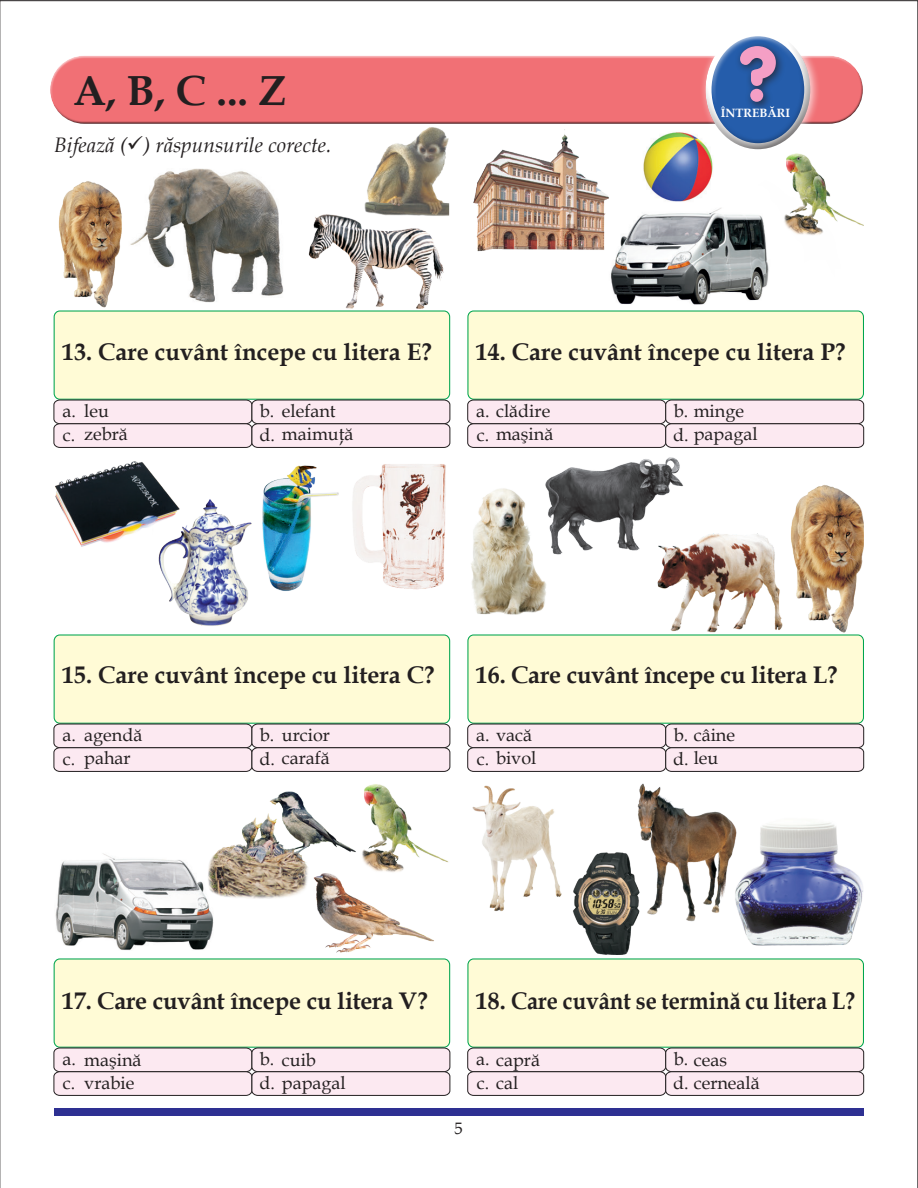
<style>
.page{position:relative;width:918px;height:1188px;background:#fff}
.page>*{position:absolute;margin:0;border:0;box-sizing:border-box;transform-origin:0 0}
.t1{font:79.5px "VAG Round";color:#f49fc5}
.titlu_lectie{font:700 42px "Book Antiqua";color:#231f20}
.intrebare{font:700 24px "Book Antiqua";color:#231f20}
.t2{font:italic 21px "Book Antiqua";color:#231f20}
.t3{font:18px/23.7px "Book Antiqua";color:#231f20}
.t4{font:16.5px "Book Antiqua";color:#231f20}
.t5{font:700 12px "Book Antiqua";color:#fff}
</style>
<div class="page">
<img style="left:55px;top:127px;width:809px;height:828px">
<div style="left:54px;top:1108px;width:810px;height:8px;background:#2e3092"></div>
<div style="left:49px;top:56px;width:812px;height:50px;background:#fff;opacity:.75"></div>
<div style="left:51px;top:66px;width:814px;height:60px;background:#231f20;opacity:.75"></div>
<div style="left:699px;top:23px;width:121px;height:134px;background:#fff;opacity:.75"></div>
<div style="left:704px;top:29px;width:108px;height:78px;background:#fff"></div>
<div style="left:704px;top:40px;width:108px;height:112px;background:#231f20;opacity:.75"></div>
<div style="left:735px;top:40px;width:51px;height:72px;background:#231f20;opacity:.75"></div>
<div style="left:54px;top:311px;width:396px;height:88px;background:#fffbd6;border-radius:6px"></div>
<div style="left:54px;top:310px;width:396px;height:90px;border:1px solid #00a54f;border-radius:6px"></div>
<svg style="left:53px;top:399px;width:397px;height:49px;background:#eadae0"></svg>
<div style="left:468px;top:311px;width:395px;height:88px;background:#fffbd6;border-radius:6px"></div>
<div style="left:467px;top:310px;width:397px;height:90px;border:1px solid #00a54f;border-radius:6px"></div>
<svg style="left:467px;top:399px;width:397px;height:49px;background:#eadae0"></svg>
<div style="left:54px;top:635px;width:396px;height:88px;background:#fffbd6;border-radius:6px"></div>
<div style="left:54px;top:634px;width:396px;height:90px;border:1px solid #00a54f;border-radius:6px"></div>
<svg style="left:53px;top:723px;width:397px;height:49px;background:#eadae0"></svg>
<div style="left:468px;top:635px;width:395px;height:88px;background:#fffbd6;border-radius:6px"></div>
<div style="left:467px;top:634px;width:397px;height:90px;border:1px solid #00a54f;border-radius:6px"></div>
<svg style="left:467px;top:723px;width:397px;height:49px;background:#eadae0"></svg>
<div style="left:54px;top:959px;width:396px;height:88px;background:#fffbd6;border-radius:6px"></div>
<div style="left:54px;top:958px;width:396px;height:90px;border:1px solid #00a54f;border-radius:6px"></div>
<svg style="left:53px;top:1047px;width:397px;height:49px;background:#eadae1"></svg>
<div style="left:468px;top:959px;width:395px;height:88px;background:#fffbd6;border-radius:6px"></div>
<div style="left:467px;top:958px;width:397px;height:90px;border:1px solid #00a54f;border-radius:6px"></div>
<svg style="left:467px;top:1047px;width:397px;height:49px;background:#eadae0"></svg>
<p class="titlu_lectie" style="left:73px;top:62px;width:215px">A, B, C ... Z</p>
<p class="t2" style="left:54px;top:130px;width:279px">Bifează (✓) răspunsurile corecte.</p>
<h1 class="t1" style="left:737px;top:29px;width:42px">?</h1>
<p class="t5" style="left:721px;top:105px;width:71px">ÎNTREBĂRI</p>
<p class="intrebare" style="left:62px;top:336px;width:371px">13. Care cuvânt începe cu litera E?</p>
<p class="t3" style="left:62px;top:399px;width:15px">a. c.</p>
<p class="t3" style="left:260px;top:399px;width:77px">b. elefant</p>
<p class="t3" style="left:84px;top:399px;width:26px">leu</p>
<p class="t3" style="left:84px;top:422px;width:45px">zebră</p>
<p class="t3" style="left:259px;top:422px;width:96px">d. maimuţă</p>
<p class="intrebare" style="left:476px;top:336px;width:371px">14. Care cuvânt începe cu litera P?</p>
<p class="t3" style="left:476px;top:399px;width:76px">a. clădire</p>
<p class="t3" style="left:477px;top:422px;width:78px">c. maşină</p>
<p class="t3" style="left:674px;top:399px;width:72px">b. minge</p>
<p class="t3" style="left:673px;top:422px;width:86px">d. papagal</p>
<p class="intrebare" style="left:62px;top:659px;width:374px">15. Care cuvânt începe cu litera C?</p>
<p class="t3" style="left:62px;top:723px;width:15px">a. c.</p>
<p class="t3" style="left:260px;top:723px;width:72px">b. urcior</p>
<p class="t3" style="left:84px;top:723px;width:60px">agendă</p>
<p class="t3" style="left:259px;top:746px;width:72px">d. carafă</p>
<p class="t3" style="left:84px;top:746px;width:48px">pahar</p>
<p class="intrebare" style="left:476px;top:659px;width:363px">16. Care cuvânt începe cu litera L?</p>
<p class="t3" style="left:476px;top:723px;width:58px">a. vacă</p>
<p class="t3" style="left:477px;top:746px;width:61px">c. bivol</p>
<p class="t3" style="left:674px;top:723px;width:63px">b. câine</p>
<p class="t3" style="left:673px;top:746px;width:47px">d. leu</p>
<p class="intrebare" style="left:62px;top:985px;width:367px">17. Care cuvânt începe cu litera V?</p>
<p class="t3" style="left:62px;top:1047px;width:15px">a. c.</p>
<p class="t3" style="left:260px;top:1048px;width:57px">b. cuib</p>
<p class="t3" style="left:84px;top:1048px;width:59px">maşină</p>
<p class="t3" style="left:259px;top:1071px;width:88px">d. papagal</p>
<p class="t3" style="left:84px;top:1071px;width:52px">vrabie</p>
<p class="intrebare" style="left:476px;top:985px;width:381px">18. Care cuvânt se termină cu litera L?</p>
<p class="t4" style="left:454px;top:1117px;width:10px">5</p>
<p class="t3" style="left:476px;top:1048px;width:65px">a. capră</p>
<p class="t3" style="left:477px;top:1071px;width:43px">c. cal</p>
<p class="t3" style="left:674px;top:1048px;width:55px">b. ceas</p>
<p class="t3" style="left:673px;top:1071px;width:88px">d. cerneală</p>
</div>
